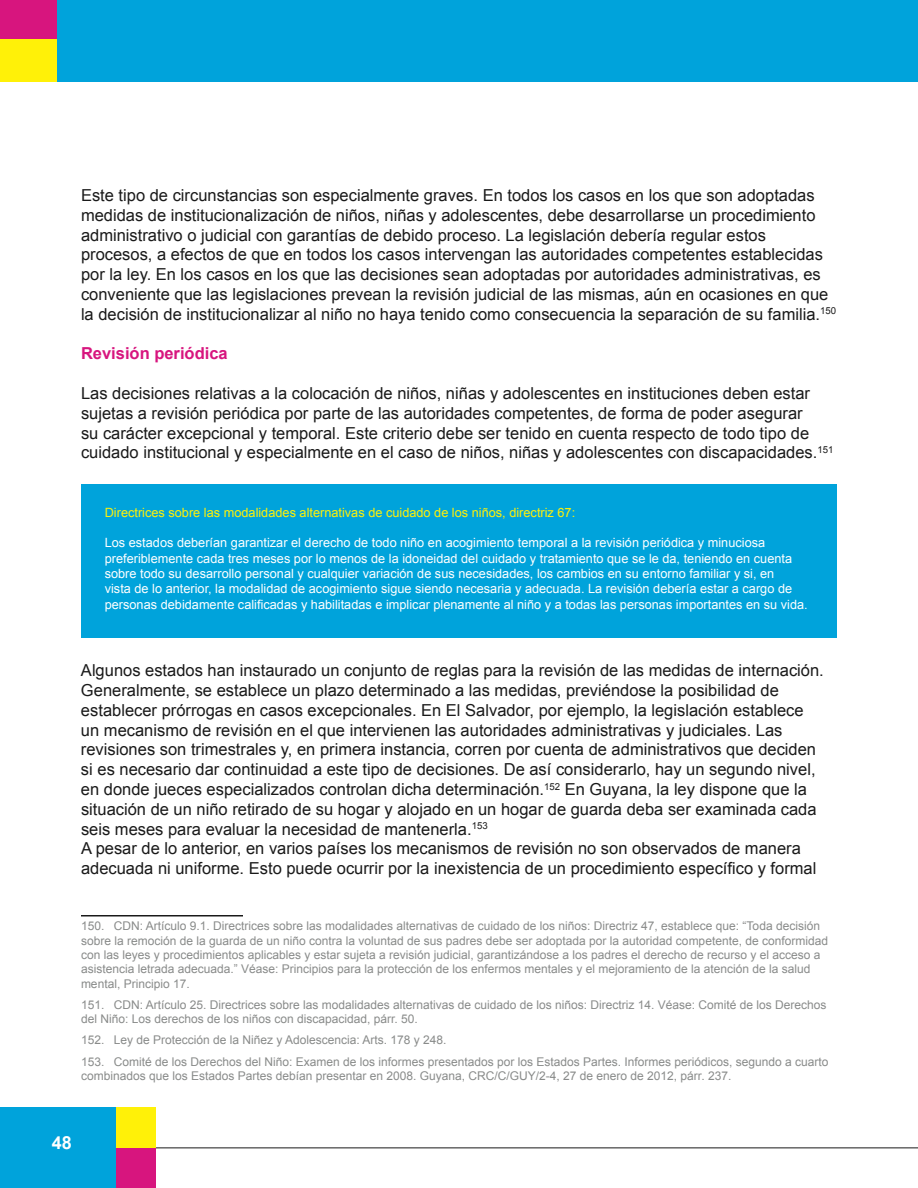
<style>
.page{position:relative;width:918px;height:1188px;background:#fff}
.page>*{position:absolute;margin:0;border:0;box-sizing:border-box;transform-origin:0 0}
.t1{font:700 18px "Arial";color:#fff}
.t2{font:16.5px/19.8px "Arial";color:#1a1a1a}
.t3{font:700 16.5px "Arial";color:#d7157e}
.t4{font:12.75px/15.3px "Arial";color:#fff}
.t5{font:12.75px "Arial";color:#fff108}
.t6{font:12px/14.4px "Arial";color:#898b8a}
</style>
<div class="page">
<div style="left:0;top:0;width:918px;height:82px;background:#00a3db"></div>
<div style="left:0;top:38px;width:57px;height:44px;background:#fff108"></div>
<div style="left:0;top:0;width:57px;height:38px;background:#d7157e"></div>
<hr style="left:155px;top:1148px;width:763px;height:1px;background:#1a1a1a">
<div style="left:0;top:1107px;width:116px;height:81px;background:#00a3db"></div>
<div style="left:116px;top:1148px;width:39px;height:40px;background:#d7157e"></div>
<div style="left:116px;top:1107px;width:39px;height:41px;background:#fff108"></div>
<div style="left:81px;top:484px;width:756px;height:153px;background:#00a3db"></div>
<hr style="left:81px;top:915px;width:162px;height:1px;background:#1a1a1a">
<p class="t2" style="left:81px;top:185px;width:757px">Este tipo de circunstancias son especialmente graves. En todos los casos en los que son adoptadas medidas de institucionalización de niños, niñas y adolescentes, debe desarrollarse un procedimiento administrativo o judicial con garantías de debido proceso. La legislación debería regular estos procesos, a efectos de que en todos los casos intervengan las autoridades competentes establecidas por la ley. En los casos en los que las decisiones sean adoptadas por autoridades administrativas, es conveniente que las legislaciones prevean la revisión judicial de las mismas, aún en ocasiones en que la decisión de institucionalizar al niño no haya tenido como consecuencia la separación de su familia.<sup>150</sup></p>
<p class="t3" style="left:81px;top:344px;width:148px">Revisión periódica</p>
<p class="t2" style="left:81px;top:383px;width:754px">Las decisiones relativas a la colocación de niños, niñas y adolescentes en instituciones deben estar sujetas a revisión periódica por parte de las autoridades competentes, de forma de poder asegurar<br>su carácter excepcional y temporal. Este criterio debe ser tenido en cuenta respecto de todo tipo de cuidado institucional y especialmente en el caso de niños, niñas y adolescentes con discapacidades.<sup>151</sup></p>
<p class="t5" style="left:105px;top:505px;width:472px">Directrices sobre las modalidades alternativas de cuidado de los niños, directriz 67:</p>
<p class="t4" style="left:105px;top:535px;width:704px">Los estados deberían garantizar el derecho de todo niño en acogimiento temporal a la revisión periódica y minuciosa preferiblemente cada tres meses por lo menos de la idoneidad del cuidado y tratamiento que se le da, teniendo en cuenta sobre todo su desarrollo personal y cualquier variación de sus necesidades, los cambios en su entorno familiar y si, en<br>vista de lo anterior, la modalidad de acogimiento sigue siendo necesaria y adecuada. La revisión debería estar a cargo de personas debidamente calificadas y habilitadas e implicar plenamente al niño y a todas las personas importantes en su vida.</p>
<p class="t2" style="left:81px;top:661px;width:744px">Algunos estados han instaurado un conjunto de reglas para la revisión de las medidas de internación.<br>Generalmente, se establece un plazo determinado a las medidas, previéndose la posibilidad de establecer prórrogas en casos excepcionales. En El Salvador, por ejemplo, la legislación establece un mecanismo de revisión en el que intervienen las autoridades administrativas y judiciales. Las revisiones son trimestrales y, en primera instancia, corren por cuenta de administrativos que deciden si es necesario dar continuidad a este tipo de decisiones. De así considerarlo, hay un segundo nivel, en donde jueces especializados controlan dicha determinación.<sup>152</sup> En Guyana, la ley dispone que la situación de un niño retirado de su hogar y alojado en un hogar de guarda deba ser examinada cada seis meses para evaluar la necesidad de mantenerla.<sup>153<br></sup>A pesar de lo anterior, en varios países los mecanismos de revisión no son observados de manera adecuada ni uniforme. Esto puede ocurrir por la inexistencia de un procedimiento específico y formal</p>
<p class="t6" style="left:81px;top:919px;width:749px">150. CDN: Artículo 9.1. Directrices sobre las modalidades alternativas de cuidado de los niños: Directriz 47, establece que: “Toda decisión sobre la remoción de la guarda de un niño contra la voluntad de sus padres debe ser adoptada por la autoridad competente, de conformidad con las leyes y procedimientos aplicables y estar sujeta a revisión judicial, garantizándose a los padres el derecho de recurso y el acceso a asistencia letrada adecuada.” Véase: Principios para la protección de los enfermos mentales y el mejoramiento de la atención de la salud mental, Principio 17.</p>
<p class="t6" style="left:81px;top:997px;width:747px">151. CDN: Artículo 25. Directrices sobre las modalidades alternativas de cuidado de los niños: Directriz 14. Véase: Comité de los Derechos del Niño: Los derechos de los niños con discapacidad, párr. 50.</p>
<p class="t6" style="left:81px;top:1030px;width:749px;line-height:21.1px">152. Ley de Protección de la Niñez y Adolescencia: Arts. 178 y 248.<br>153. Comité de los Derechos del Niño: Examen de los informes presentados por los Estados Partes. Informes periódicos, segundo a cuarto</p>
<p class="t6" style="left:81px;top:1069px;width:652px">combinados que los Estados Partes debían presentar en 2008. Guyana, CRC/C/GUY/2-4, 27 de enero de 2012, párr. 237.</p>
<p class="t1" style="left:52px;top:1133px;width:22px">48</p>
</div>
